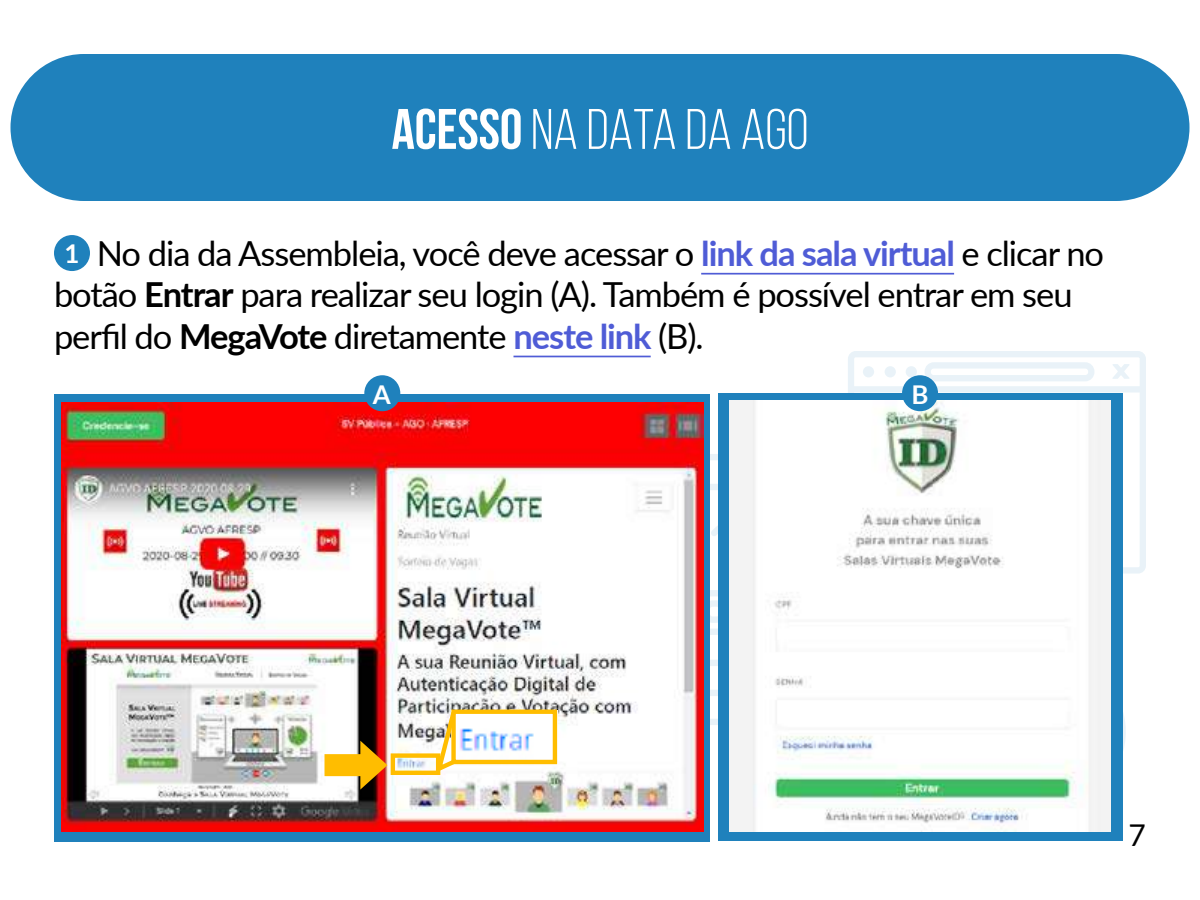
<style>
.page{position:relative;width:1200px;height:900px;background:#fff}
.page>*{position:absolute;margin:0;border:0;box-sizing:border-box;transform-origin:0 0}
.t1{font:57px "Bebas Neue";color:#fff}
.t2{font:34.5px/41.4px "Lato";letter-spacing:-.03em;color:#000}
.t3{font:30px "Lato";color:#000}
.t4{font:700 25.8px "Lato";color:#fff}
.s1{font-weight:700}
.s2{font-weight:700;font-size:25.8px;color:#fff}
.s3{font-weight:700;color:#4f5cd6}
</style>
<div class="page">
<svg style="left:710px;top:454px;width:8px;height:271px"></svg>
<div style="left:704px;top:629px;width:21px;height:6px;background:#e9f2f8;border-radius:3px"></div>
<div style="left:681px;top:484px;width:151px;height:6px;background:#e9f2f8;border-radius:3px"></div>
<div style="left:680px;top:690px;width:152px;height:6px;background:#e9f2f8;border-radius:3px"></div>
<svg style="left:848px;top:351px;width:298px;height:223px"></svg>
<div style="left:848px;top:386px;width:297px;height:7px;background:#e9f2f8;border-radius:3px"></div>
<svg style="left:1112px;top:364px;width:18px;height:15px"></svg>
<svg style="left:925px;top:362px;width:169px;height:19px"></svg>
<div style="left:863px;top:366px;width:11px;height:11px;background:#e9f2f8;border-radius:50%"></div>
<div style="left:885px;top:366px;width:11px;height:11px;background:#e9f2f8;border-radius:50%"></div>
<div style="left:906px;top:366px;width:11px;height:11px;background:#e9f2f8;border-radius:50%"></div>
<div style="left:54px;top:394px;width:656px;height:448px;background:#1f81bc"></div>
<div style="left:718px;top:393px;width:405px;height:448px;background:#1f81bc"></div>
<div style="left:10px;top:54px;width:1180px;height:147px;background:#1f81bc;border-radius:74px"></div>
<hr style="left:701px;top:273px;width:253px;height:2px;background:#4f5cd6">
<hr style="left:514px;top:356px;width:137px;height:1px;background:#4f5cd6">
<div style="left:54px;top:235px;width:36px;height:36px;background:#1f81bc;border-radius:50%"></div>
<img style="left:62px;top:402px;width:641px;height:430px">
<img style="left:459px;top:715px;width:98px;height:50px">
<svg style="left:325px;top:741px;width:62px;height:49px;background:#e1a84e"></svg>
<svg style="left:433px;top:707px;width:26px;height:69px"></svg>
<div style="left:451px;top:710px;width:106px;height:54px;border:4px solid #ffbd00"></div>
<div style="left:391px;top:753px;width:49px;height:22px;border:4px solid #ffbd00"></div>
<img style="left:730px;top:401px;width:380px;height:431px">
<div style="left:364px;top:375px;width:36px;height:36px;background:#1f81bc;border-radius:50%"></div>
<div style="left:902px;top:375px;width:36px;height:36px;background:#1f81bc;border-radius:50%"></div>
<h1 class="t1" style="left:392px;top:99px;width:418px"><span class="s1">ACESSO</span> NA DATA DA AGO</h1>
<p class="t2" style="left:54px;top:231px;width:1052px;text-indent:10px"><span class="s2">1</span> No dia da Assembleia, você deve acessar o <span class="s3">link da sala virtual</span> e clicar no botão <span class="s1">Entrar</span> para realizar seu login (A). Também é possível entrar em seu perfil do <span class="s1">MegaVote</span> diretamente <span class="s3">neste link</span> (B).</p>
<p class="t4" style="left:373px;top:375px;width:19px">A</p>
<p class="t4" style="left:911px;top:375px;width:19px">B</p>
<p class="t3" style="left:1129px;top:814px;width:19px">7</p>
</div>
